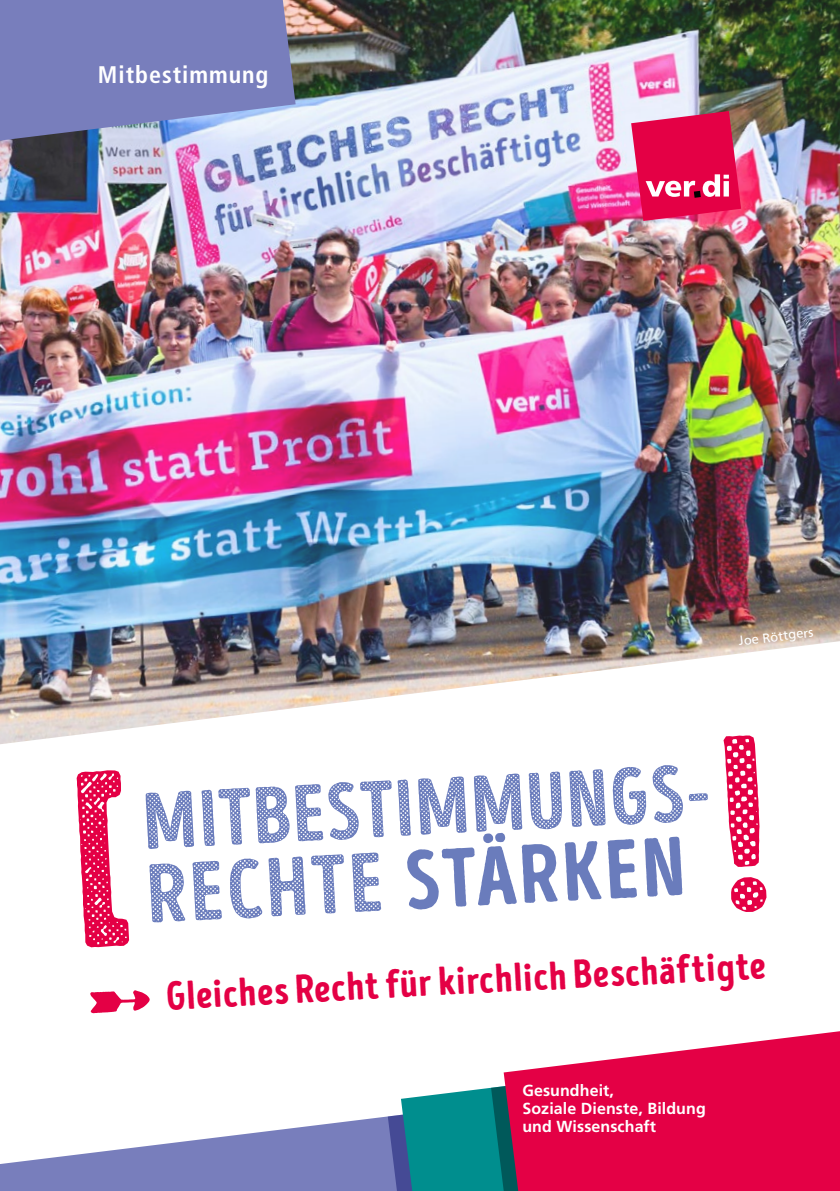
<style>
.page{position:relative;width:840px;height:1191px;background:#fff}
.page>*{position:absolute;margin:0;border:0;box-sizing:border-box;transform-origin:0 0}
.t1{font:83.2px "Intro Head H Base";color:#6a7cbc}
.t2{font:80px "Intro Head H H1 Base";color:#6a7cbc}
.t3{font:40.4px "Intro Head H Base";color:#e40045}
.t4{font:700 condensed 24px "Frutiger LT Std";letter-spacing:.04em;color:#fff}
.t5{font:700 16px/18px "Frutiger LT Std";letter-spacing:.005em;color:#fff}
.t6{font:13px "Frutiger LT Pro";color:#fff}
.s1{font-family:"Intro Head H H1 Base"}
</style>
<div class="page">
<img style="left:0;top:0;width:839px;height:641px">
<svg style="left:0;top:641px;width:839px;height:373px"></svg>
<svg style="left:0;top:1116px;width:387px;height:75px;fill:#787ebc"></svg>
<svg style="left:387px;top:1114px;width:14px;height:77px"></svg>
<svg style="left:401px;top:1087px;width:90px;height:104px;background:#149195"></svg>
<svg style="left:491px;top:1086px;width:12px;height:105px"></svg>
<svg style="left:503px;top:1031px;width:336px;height:160px;background:#e3235d"></svg>
<svg style="left:630px;top:111px;width:110px;height:110px;background:#e32c65"></svg>
<svg style="left:0;top:0;width:295px;height:141px;background:#7f87c0"></svg>
<svg style="left:77px;top:770px;width:52px;height:177px"></svg>
<svg style="left:723px;top:735px;width:43px;height:177px"></svg>
<svg style="left:90px;top:990px;width:60px;height:23px"></svg>
<h3 class="t4" style="left:98px;top:60px;width:172px">Mitbestimmung</h3>
<p class="t6" style="left:737px;top:633px;width:77px;rotate:-7deg">Joe Röttgers</p>
<h2 class="t2" style="left:140px;top:773px;width:584px;rotate:-3deg">MITBESTIMMUNGS-</h2>
<h1 class="t1" style="left:144px;top:844px;width:540px;rotate:-3deg"><span class="s1">RECHTE</span> STÄRKEN</h1>
<h3 class="t3" style="left:165px;top:971px;width:601px;rotate:-3deg">Gleiches Recht für kirchlich Beschäftigte</h3>
<p class="t5" style="left:522px;top:1081px;width:185px">Gesundheit,<br>Soziale Dienste, Bildung und Wissenschaft</p>
</div>
